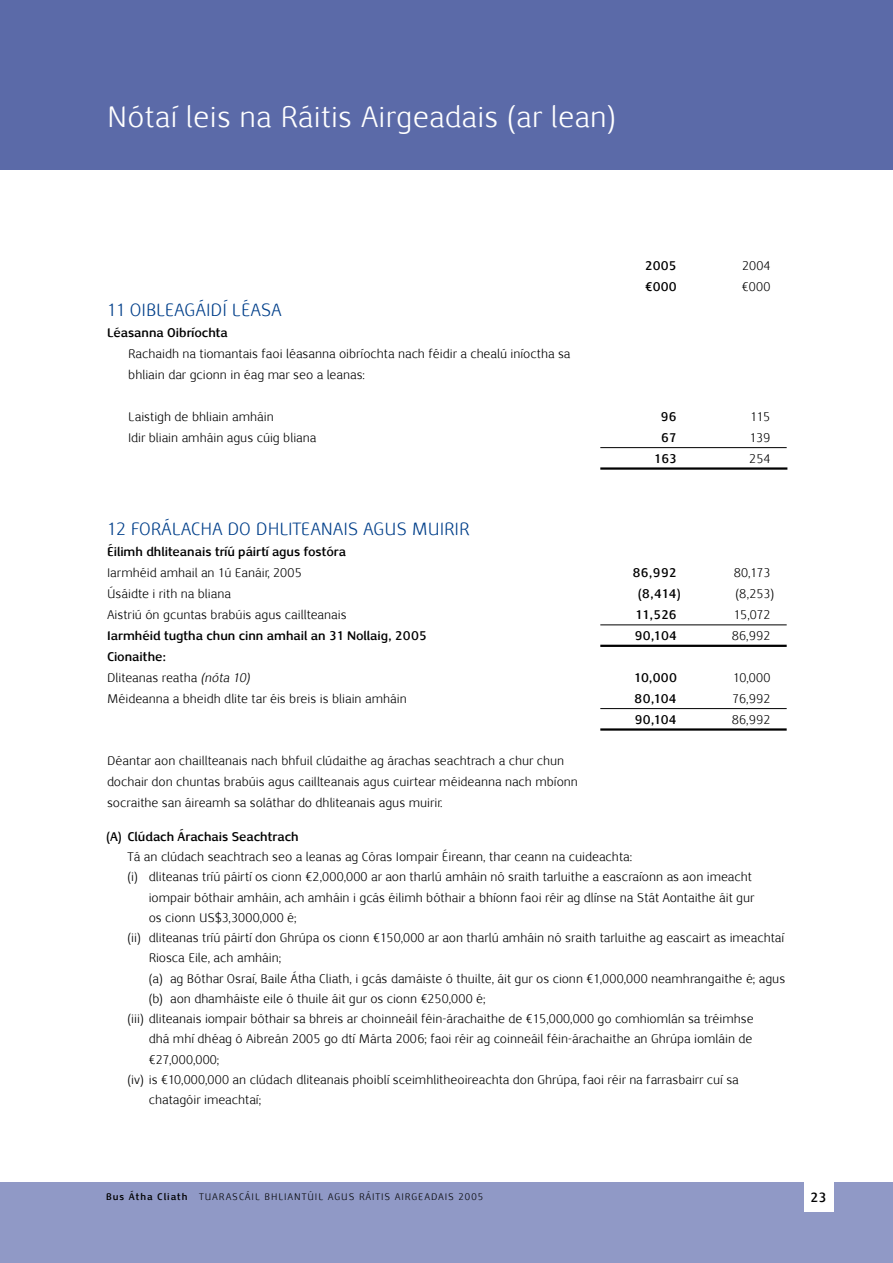
<style>
.page{position:relative;width:893px;height:1263px;background:#fff}
.page>*{position:absolute;margin:0;border:0;box-sizing:border-box;transform-origin:0 0}
.t1{font:30px "Nexus Sans";letter-spacing:.01em;color:#fff}
.t2{font:18px "Nexus Sans";color:#003f8a}
.t3{font:700 13.5px "Nexus Sans";color:#000}
.t4{font:12.75px/21px "Nexus Sans";color:#000}
.t5{font:700 12.75px "Nexus Sans";color:#000}
.t6{font:9.75px "Nexus Sans";letter-spacing:.1em;color:#000}
.s1{font-weight:700}
.s2{font-style:italic}
</style>
<div class="page">
<div style="left:0;top:1182px;width:893px;height:81px;background:#9099c6"></div>
<div style="left:804px;top:1182px;width:29px;height:30px;background:#fff"></div>
<div style="left:0;top:0;width:893px;height:170px;background:#5b6aa8"></div>
<hr style="left:600px;top:447px;width:187px;height:1px;background:#000">
<hr style="left:600px;top:467px;width:187px;height:3px;background:#000">
<hr style="left:600px;top:624px;width:187px;height:1px;background:#000">
<hr style="left:600px;top:645px;width:187px;height:2px;background:#000">
<hr style="left:600px;top:708px;width:187px;height:1px;background:#000">
<hr style="left:600px;top:728px;width:187px;height:3px;background:#000">
<h1 class="t1" style="left:107px;top:99px;width:510px">Nótaí leis na Ráitis Airgeadais (ar lean)</h1>
<p class="t5" style="left:645px;top:258px;width:31px">2005</p>
<p class="t4" style="left:742px;top:256px;width:30px">2004</p>
<p class="t5" style="left:645px;top:279px;width:33px">€000</p>
<p class="t4" style="left:742px;top:277px;width:30px">€000</p>
<h2 class="t2" style="left:107px;top:299px;width:176px">11 OIBLEAGÁIDÍ LÉASA</h2>
<p class="t5" style="left:107px;top:324px;width:122px">Léasanna Oibríochta</p>
<p class="t4" style="left:128px;top:343px;width:444px">Rachaidh na tiomantais faoi léasanna oibríochta nach féidir a chealú iníoctha sa bhliain dar gcionn in éag mar seo a leanas:</p>
<p class="t4" style="left:128px;top:406px;width:147px">Laistigh de bhliain amháin</p>
<p class="t5" style="left:661px;top:408px;width:9px">96</p>
<p class="t4" style="left:750px;top:406px;width:22px">115</p>
<p class="t4" style="left:128px;top:427px;width:190px">Idir bliain amháin agus cúig bliana</p>
<p class="t5" style="left:661px;top:429px;width:8px">67</p>
<p class="t4" style="left:750px;top:427px;width:22px">139</p>
<p class="t5" style="left:654px;top:450px;width:15px">163</p>
<p class="t4" style="left:749px;top:448px;width:23px">254</p>
<h2 class="t2" style="left:107px;top:518px;width:364px">12 FORÁLACHA DO DHLITEANAIS AGUS MUIRIR</h2>
<p class="t5" style="left:107px;top:544px;width:240px">Éilimh dhliteanais tríú páirtí agus fostóra</p>
<p class="t4" style="left:107px;top:562px;width:196px">Iarmhéid amhail an 1ú Eanáir, 2005</p>
<p class="t5" style="left:632px;top:564px;width:29px">86 ,992</p>
<p class="t4" style="left:734px;top:562px;width:38px">80,173</p>
<p class="t4" style="left:107px;top:583px;width:125px">Úsáidte i rith na bliana</p>
<p class="t5" style="left:638px;top:585px;width:45px">(8,414)</p>
<p class="t4" style="left:735px;top:583px;width:40px">(8,253)</p>
<p class="t4" style="left:107px;top:604px;width:241px">Aistriú ón gcuntas brabúis agus caillteanais</p>
<p class="t5" style="left:636px;top:606px;width:26px">11,526</p>
<p class="t4" style="left:734px;top:604px;width:38px">15,072</p>
<p class="t5" style="left:107px;top:627px;width:319px">Iarmhéid tugtha chun cinn amhail an 3 1 Nollaig, 2005</p>
<p class="t5" style="left:634px;top:627px;width:43px">90,104</p>
<p class="t4" style="left:732px;top:625px;width:40px">86,992</p>
<p class="t4" style="left:107px;top:646px;width:144px"><span class="s1">Cionaithe:<br></span>Dliteanas reatha <span class="s2">(nóta 10)</span></p>
<p class="t5" style="left:634px;top:669px;width:44px">10,000</p>
<p class="t4" style="left:733px;top:667px;width:39px">10,000</p>
<p class="t4" style="left:107px;top:688px;width:301px">Méideanna a bheidh dlite tar éis breis is bliain amháin</p>
<p class="t5" style="left:634px;top:690px;width:43px">80,104</p>
<p class="t4" style="left:732px;top:688px;width:40px">76,992</p>
<p class="t5" style="left:634px;top:711px;width:43px">90,104</p>
<p class="t4" style="left:732px;top:709px;width:40px">86,992</p>
<p class="t4" style="left:107px;top:750px;width:472px">Déantar aon chaillteanais nach bhfuil clúdaithe ag árachas seachtrach a chur chun dochair don chuntas brabúis agus caillteanais agus cuirtear méideanna nach mbíonn socraithe san áireamh sa soláthar do dhliteanais agus muirir.</p>
<p class="t5" style="left:106px;top:828px;width:194px">(A) Clúdach Árachais Seachtrach</p>
<p class="t4" style="left:128px;top:846px;width:506px">Tá an clúdach seachtrach seo a leanas ag Córas Iompair Éireann, thar ceann na cuideachta:</p>
<p class="t4" style="left:128px;top:866px;width:626px">(i) dliteanas tríú páirtí os cionn €2,000,000 ar aon tharlú amháin nó sraith tarluithe a eascraíonn as aon imeacht</p>
<p class="t4" style="left:149px;top:887px;width:607px">iompair bóthair amháin, ach amháin i gcás éilimh bóthair a bhíonn faoi réir ag dlínse na Stát Aontaithe áit gur</p>
<p class="t4" style="left:149px;top:907px;width:149px">os cionn US$3,3000,000 é;</p>
<p class="t4" style="left:128px;top:927px;width:658px">(ii) dliteanas tríú páirtí don Ghrúpa os cionn €150,000 ar aon tharlú amháin nó sraith tarluithe ag eascairt as imeachtaí</p>
<p class="t4" style="left:149px;top:947px;width:134px">Riosca Eile, ach amháin;</p>
<p class="t4" style="left:149px;top:968px;width:638px">(a) ag Bóthar Osraí, Baile Átha Cliath, i gcás damáiste ó thuilte, áit gur os cionn €1,000,000 neamhrangaithe é; agus</p>
<p class="t4" style="left:149px;top:988px;width:338px">(b) aon dhamháiste eile ó thuile áit gur os cionn €250,000 é;</p>
<p class="t4" style="left:128px;top:1008px;width:628px">(iii) dliteanais iompair bóthair sa bhreis ar choinneáil féin-árachaithe de €15,000,000 go comhiomlán sa tréimhse</p>
<p class="t4" style="left:149px;top:1028px;width:605px">dhá mhí dhéag ó Aibreán 2005 go dtí Márta 2006; faoi réir ag coinneáil féin-árachaithe an Ghrúpa iomláin de</p>
<p class="t4" style="left:149px;top:1049px;width:72px">€27,000,000;</p>
<p class="t4" style="left:128px;top:1069px;width:613px">(iv) is €10,000,000 an clúdach dliteanais phoiblí sceimhlitheoireachta don Ghrúpa, faoi réir na farrasbairr cuí sa</p>
<p class="t4" style="left:149px;top:1089px;width:114px">chatagóir imeachtaí;</p>
<p class="t6" style="left:106px;top:1191px;width:379px"><span class="s1">Bus Átha Cliath</span> TUARASCÁIL BHLIANTÚIL AGUS RÁITIS AIRGEADAIS 2005</p>
<p class="t3" style="left:810px;top:1188px;width:9px">23</p>
</div>
